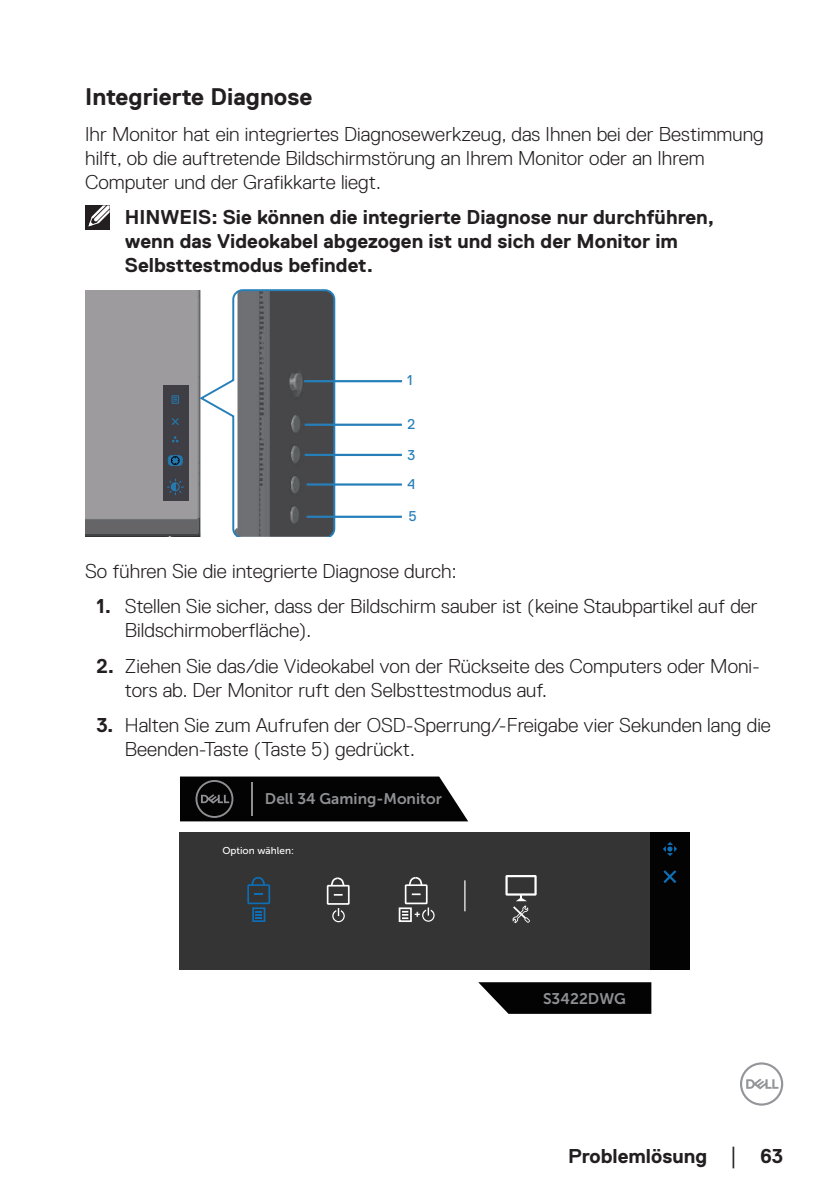
<style>
.page{position:relative;width:840px;height:1191px;background:#fff}
.page>*{position:absolute;margin:0;border:0;box-sizing:border-box;transform-origin:0 0}
.Head2{font:700 24px "Dell Replica";color:#231f20}
.text{font:300 20px/24px "Dell Replica";color:#231f20}
.text-2{font:700 20px/24px "Dell Replica";color:#231f20}
.Paragraph{font:300 20px "Dell Replica";color:#231f20}
.t1{font:15.4px "Museo Sans For Dell 700";color:#8f9093}
.t2{font:14.2px "Dell Replica";color:#267fb9}
.t3{font:700 10.2px "Arial";color:#fff}
.t4{font:10px "Museo Sans For Dell 500";color:#fff}
.s1{font-weight:700}
.s2{font-family:"Times New Roman";font-weight:400;font-size:18px}
</style>
<div class="page">
<svg style="left:740px;top:1062px;width:42px;height:43px"></svg>
<div style="left:85px;top:205px;width:24px;height:25px;background:#231f20"></div>
<svg style="left:88px;top:205px;width:22px;height:22px"></svg>
<img style="left:85px;top:291px;width:112px;height:246px">
<div style="left:163px;top:385px;width:25px;height:116px;background:#3f3e45"></div>
<svg style="left:197px;top:289px;width:139px;height:248px"></svg>
<hr style="left:306px;top:483px;width:95px;height:2px;background:#267fb9">
<hr style="left:304px;top:454px;width:97px;height:2px;background:#267fb9">
<hr style="left:304px;top:423px;width:97px;height:3px;background:#267fb9">
<hr style="left:304px;top:380px;width:98px;height:2px;background:#267fb9">
<svg style="left:172px;top:436px;width:6px;height:6px"></svg>
<svg style="left:172px;top:418px;width:7px;height:7px"></svg>
<div style="left:172px;top:395px;width:7px;height:9px;border:1px solid #2478ac"></div>
<svg style="left:173px;top:397px;width:4px;height:5px"></svg>
<hr style="left:306px;top:515px;width:95px;height:3px;background:#267fb9">
<svg style="left:168px;top:455px;width:14px;height:10px"></svg>
<div style="left:168px;top:455px;width:14px;height:11px;border:1px solid #2478ac;border-radius:3px"></div>
<svg style="left:171px;top:456px;width:8px;height:9px"></svg>
<svg style="left:167px;top:478px;width:16px;height:17px"></svg>
<div style="left:171px;top:482px;width:8px;height:9px;border:1px solid #267fb9;border-radius:50%"></div>
<svg style="left:478px;top:982px;width:173px;height:31px;background:#1a1a1a"></svg>
<div style="left:179px;top:832px;width:471px;height:138px;background:#343434"></div>
<svg style="left:180px;top:776px;width:288px;height:45px;background:#161616"></svg>
<hr style="left:250px;top:782px;width:2px;height:34px;background:#8f9093">
<div style="left:326px;top:885px;width:23px;height:19px;border:2px solid #fff"></div>
<svg style="left:330px;top:877px;width:15px;height:10px"></svg>
<svg style="left:332px;top:908px;width:12px;height:14px"></svg>
<div style="left:404px;top:884px;width:23px;height:20px;border:2px solid #fff"></div>
<svg style="left:411px;top:893px;width:9px;height:2px"></svg>
<svg style="left:408px;top:877px;width:15px;height:10px"></svg>
<div style="left:398px;top:907px;width:13px;height:15px;border:2px solid #fff"></div>
<svg style="left:402px;top:911px;width:6px;height:8px"></svg>
<svg style="left:422px;top:907px;width:12px;height:14px"></svg>
<svg style="left:247px;top:877px;width:23px;height:45px"></svg>
<hr style="left:464px;top:880px;width:1px;height:31px;background:#fff">
<svg style="left:505px;top:875px;width:31px;height:48px"></svg>
<div style="left:649px;top:832px;width:40px;height:138px;background:#030303"></div>
<svg style="left:663px;top:870px;width:14px;height:13px"></svg>
<svg style="left:663px;top:842px;width:13px;height:14px"></svg>
<p class="Head2" style="left:85px;top:84px;width:229px">Integrierte Diagnose</p>
<p class="text" style="left:85px;top:122px;width:679px">Ihr Monitor hat ein integriertes Diagnosewerkzeug, das Ihnen bei der Bestimmung hilft, ob die auftretende Bildschirmstörung an Ihrem Monitor oder an Ihrem<br>Computer und der Grafikkarte liegt.</p>
<p class="text-2" style="left:125px;top:205px;width:590px">HINWEIS: Sie können die integrierte Diagnose nur durchführen, wenn das Videokabel abgezogen ist und sich der Monitor im<br>Selbsttestmodus befindet.</p>
<p class="t2" style="left:407px;top:372px;width:7px">1</p>
<p class="t2" style="left:407px;top:416px;width:9px">2</p>
<p class="t2" style="left:407px;top:447px;width:9px">3</p>
<p class="t2" style="left:407px;top:476px;width:9px">4</p>
<p class="t2" style="left:408px;top:508px;width:10px">5</p>
<p class="Paragraph" style="left:85px;top:560px;width:373px">So führen Sie die integrierte Diagnose durch:</p>
<p class="text" style="left:125px;top:594px;width:634px;text-indent:-28px"><span class="s1">1.</span> Stellen Sie sicher, dass der Bildschirm sauber ist (keine Staubpartikel auf der<br>Bildschirmoberfläche).</p>
<p class="text" style="left:125px;top:654px;width:636px;text-indent:-28px"><span class="s1">2.</span> Ziehen Sie das/die Videokabel von der Rückseite des Computers oder Moni&shy;tors ab. Der Monitor ruft den Selbsttestmodus auf.</p>
<p class="text" style="left:125px;top:713px;width:647px;text-indent:-28px"><span class="s1">3.</span> Halten Sie zum Aufrufen der OSD-Sperrung/-Freigabe vier Sekunden lang die<br>Beenden-Taste (Taste 5) gedrückt.</p>
<p class="t1" style="left:265px;top:790px;width:178px">Dell 34 Gaming-Monitor</p>
<p class="t4" style="left:222px;top:845px;width:73px">Option wählen:</p>
<p class="t3" style="left:414px;top:907px;width:7px">+</p>
<p class="t1" style="left:543px;top:990px;width:84px">S3422DWG</p>
<p class="text-2" style="left:568px;top:1143px;width:216px">Problemlösung <span class="s2">│</span> 63</p>
</div>
